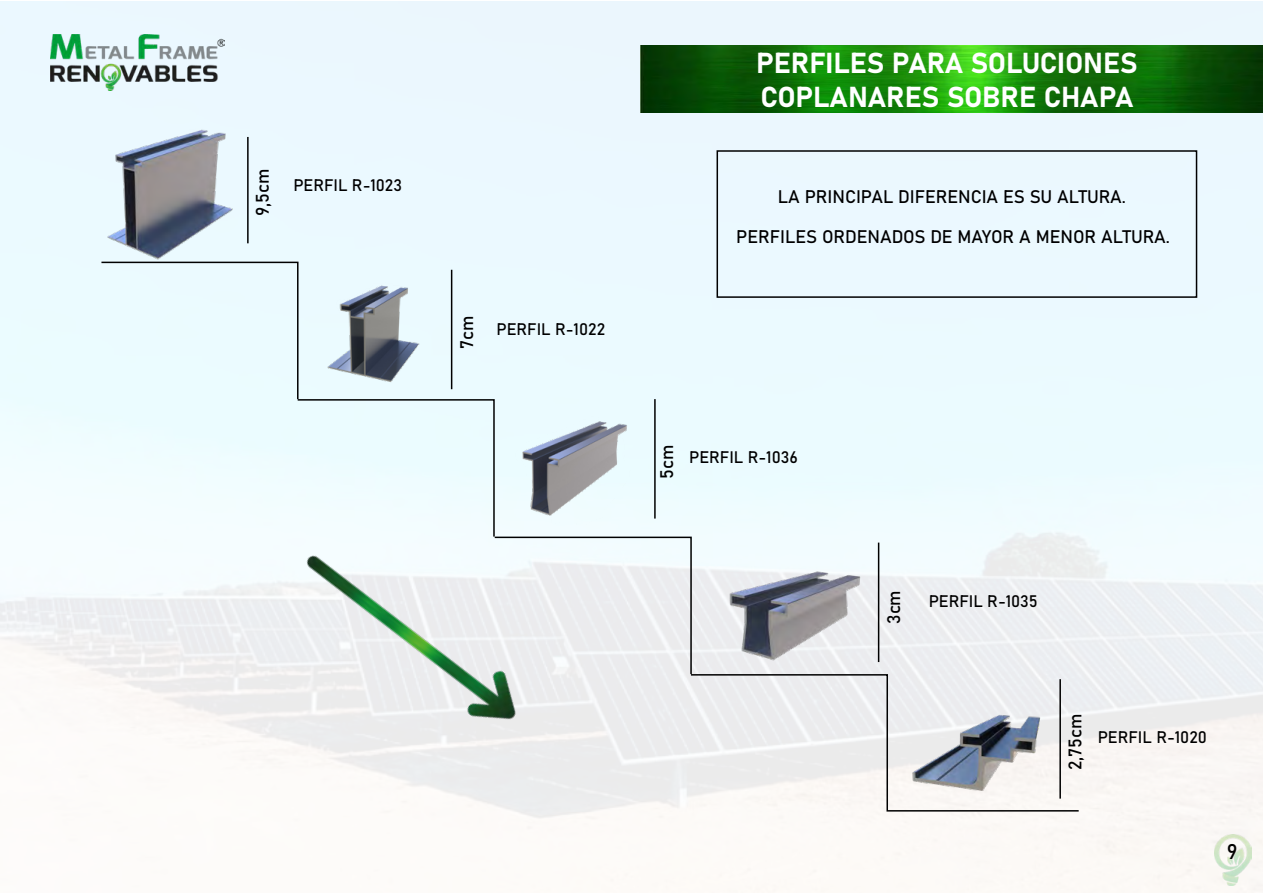
<style>
.page{position:relative;width:1263px;height:893px;background:#fff}
.page>*{position:absolute;margin:0;border:0;box-sizing:border-box;transform-origin:0 0}
.t1{font:28.5px/34.2px "Bahnschrift";letter-spacing:-.005em;color:#fff}
.t2{font:21px "Bahnschrift";color:#000}
.t3{font:18px "Bahnschrift";color:#000}
.t4{font:16.5px "Bahnschrift";color:#000}
</style>
<div class="page">
<img style="left:0;top:1px;width:1263px;height:892px">
<img style="left:640px;top:46px;width:623px;height:67px">
<svg style="left:100px;top:261px;width:789px;height:552px"></svg>
<hr style="left:888px;top:810px;width:191px;height:2px;background:#000">
<hr style="left:247px;top:137px;width:2px;height:106px;background:#000">
<hr style="left:451px;top:270px;width:1px;height:119px;background:#000">
<hr style="left:654px;top:399px;width:2px;height:120px;background:#000">
<hr style="left:878px;top:543px;width:1px;height:119px;background:#000">
<hr style="left:1059px;top:679px;width:2px;height:120px;background:#000">
<img style="left:1214px;top:834px;width:37px;height:51px">
<div style="left:716px;top:150px;width:481px;height:148px;border:2px solid #000"></div>
<img style="left:908px;top:691px;width:140px;height:111px">
<img style="left:315px;top:278px;width:120px;height:113px">
<img style="left:716px;top:562px;width:156px;height:108px">
<img style="left:512px;top:411px;width:126px;height:113px">
<img style="left:51px;top:34px;width:173px;height:57px">
<img style="left:72px;top:116px;width:176px;height:148px">
<img style="left:279px;top:515px;width:274px;height:237px">
<p class="t3" style="left:249px;top:216px;width:49px;rotate:-90deg">9,5cm</p>
<p class="t4" style="left:293px;top:173px;width:110px">PERFIL R-1023</p>
<p class="t3" style="left:453px;top:349px;width:35px;rotate:-90deg">7cm</p>
<p class="t4" style="left:497px;top:316px;width:110px">PERFIL R-1022</p>
<h1 class="t1" style="left:756px;top:44px;width:383px">PERFILES PARA SOLUCIONES<br>COPLANARES SOBRE CHAPA</h1>
<p class="t3" style="left:778px;top:183px;width:350px">LA PRINCIPAL DIFERENCIA ES SU ALTURA.</p>
<p class="t3" style="left:736px;top:223px;width:435px">PERFILES ORDENADOS DE MAYOR A MENOR ALTURA.</p>
<p class="t3" style="left:653px;top:478px;width:36px;rotate:-90deg">5cm</p>
<p class="t4" style="left:689px;top:444px;width:110px">PERFIL R-1036</p>
<p class="t3" style="left:880px;top:624px;width:35px;rotate:-90deg">3cm</p>
<p class="t4" style="left:929px;top:588px;width:111px">PERFIL R-1035</p>
<p class="t3" style="left:1061px;top:770px;width:58px;rotate:-90deg">2,75cm</p>
<p class="t4" style="left:1098px;top:725px;width:111px">PERFIL R-1020</p>
<p class="t2" style="left:1227px;top:836px;width:12px">9</p>
</div>
